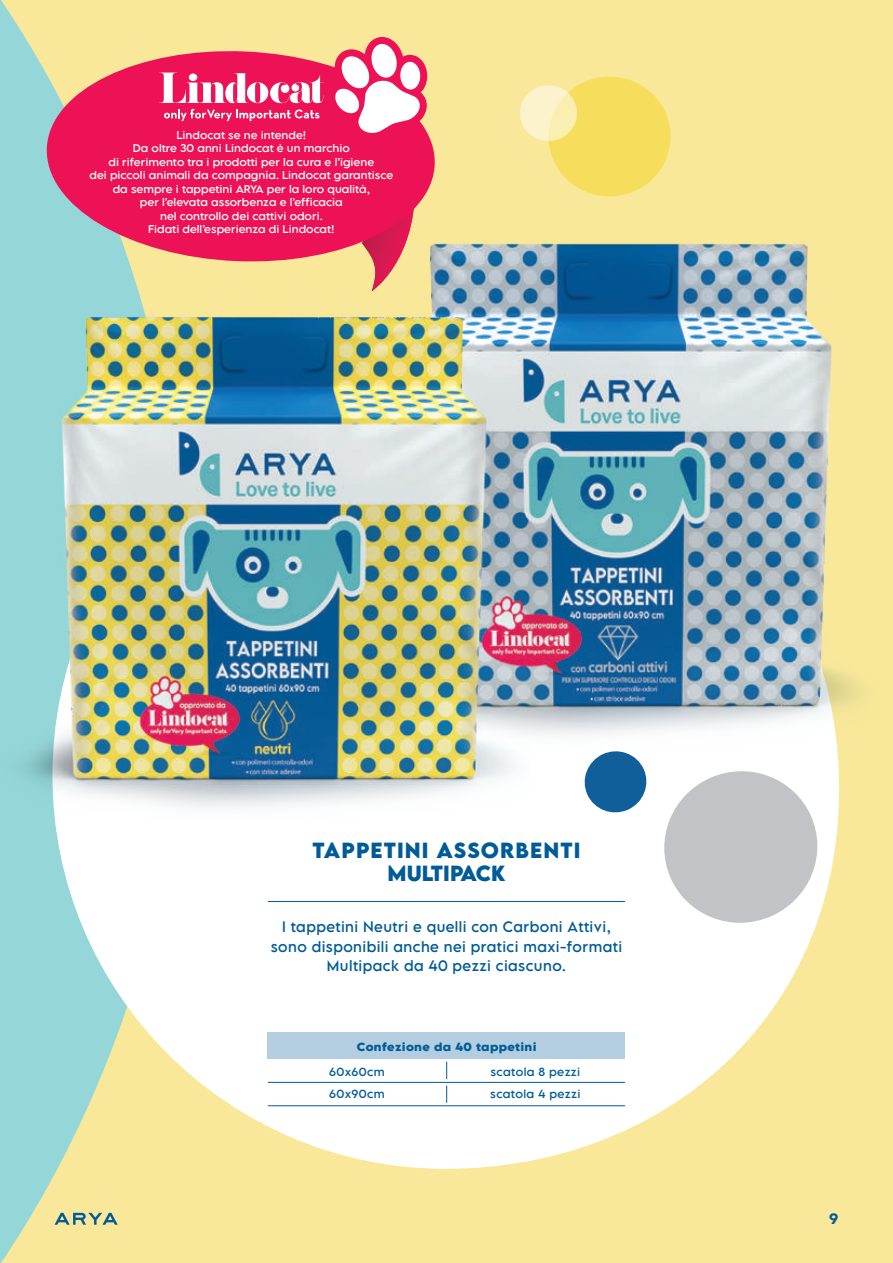
<style>
.page{position:relative;width:893px;height:1263px;background:#f9e89a}
.page>*{position:absolute;margin:0;border:0;box-sizing:border-box;transform-origin:0 0}
.t1{font:700 19.5px/22.5px "LEMONMILK Pro FTR";letter-spacing:.055em;color:#005b97;text-align:center}
.t2{font:13.5px/19.5px "LEMONMILK Pro FTR";letter-spacing:.03em;color:#005b97;text-align:center}
.t3{font:500 13.5px "LEMONMILK Pro FTR";color:#005b97;scale:1.1 1}
.t4{font:10.5px/22.6px "LEMONMILK Pro FTR";letter-spacing:.03em;color:#005b97;scale:1.05 1}
.t5{font:700 10.5px "LEMONMILK Pro FTR";letter-spacing:.03em;color:#005b97;scale:1.05 1}
.t6{font:10.05px/13.5px "LEMONMILK Pro FTR";color:#fff;text-align:center;scale:1.07 1}
</style>
<div class="page">
<svg style="left:0;top:0;width:137px;height:1263px;fill:#95d6d8"></svg>
<svg style="left:52px;top:751px;width:788px;height:418px;fill:#fff"></svg>
<svg style="left:55px;top:1213px;width:63px;height:12px"></svg>
<svg style="left:580px;top:751px;width:248px;height:182px;background:#d6dce0"></svg>
<svg style="left:520px;top:76px;width:151px;height:121px"></svg>
<img style="left:431px;top:243px;width:428px;height:508px">
<img style="left:0;top:287px;width:530px;height:537px">
<hr style="left:268px;top:1105px;width:357px;height:1px;background:#005b97">
<hr style="left:268px;top:1082px;width:357px;height:1px;background:#005b97">
<div style="left:268px;top:1032px;width:357px;height:27px;background:#b3cee0"></div>
<svg style="left:446px;top:1062px;width:1px;height:17px"></svg>
<svg style="left:446px;top:1085px;width:1px;height:18px"></svg>
<hr style="left:268px;top:901px;width:357px;height:1px;background:#005b97">
<svg style="left:44px;top:47px;width:393px;height:219px;fill:#ed1156"></svg>
<svg style="left:159px;top:37px;width:272px;height:254px"></svg>
<p class="t6" style="left:90px;top:128px;width:285px">Lindocat se ne intende!<br>Da oltre 30 anni Lindocat è un marchio<br>di riferimento tra i prodotti per la cura e l’igiene<br>dei piccoli animali da compagnia. Lindocat garantisce da sempre i tappetini ARYA per la loro qualità,<br>per l’elevata assorbenza e l’efficacia<br>nel controllo dei cattivi odori.<br>Fidati dell’esperienza di Lindocat!</p>
<h1 class="t1" style="left:313px;top:840px;width:269px">TAPPETINI ASSORBENTI<br>MULTIPACK</h1>
<h2 class="t2" style="left:271px;top:917px;width:353px">I tappetini Neutri e quelli con Carboni Attivi, sono disponibili anche nei pratici maxi-formati<br>Multipack da 40 pezzi ciascuno.</h2>
<p class="t5" style="left:357px;top:1039px;width:173px">Confezione da 40 tappetini</p>
<p class="t4" style="left:329px;top:1060px;width:54px">60x60cm<br>60x90cm</p>
<p class="t4" style="left:490px;top:1060px;width:87px">scatola 8 pezzi scatola 4 pezzi</p>
<h2 class="t3" style="left:829px;top:1210px;width:10px">9</h2>
</div>
